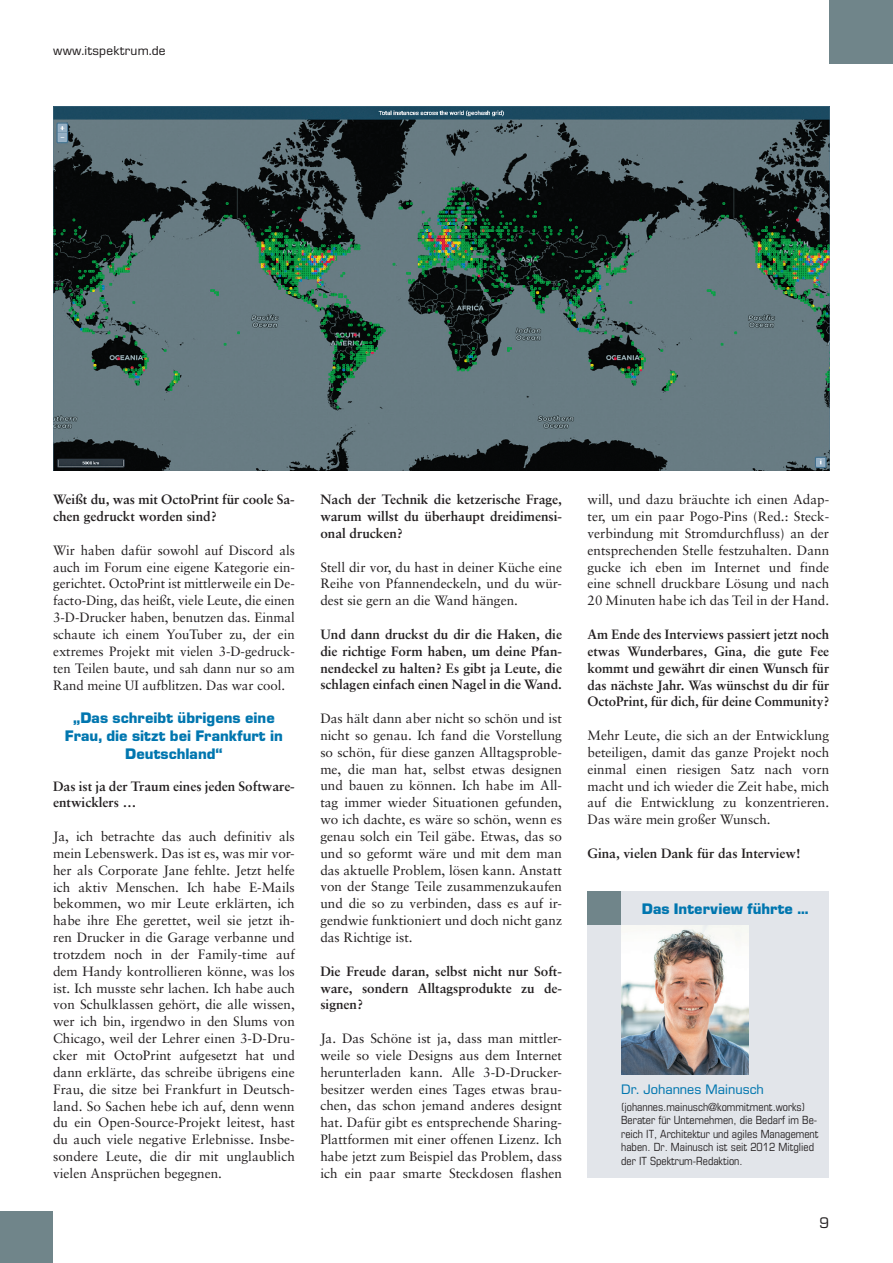
<style>
.page{position:relative;width:893px;height:1263px;background:#fff}
.page>*{position:absolute;margin:0;border:0;box-sizing:border-box;transform-origin:0 0}
.t1{font:700 15px/18px "Eurostile BQ";color:#0076af;text-align:center}
.t2{font:15px "Eurostile BQ";color:#231f20}
.t3{font:13.5px/16.8px "Sabon";color:#231f20;text-align:justify}
.t4{font:700 13.5px/16.8px "Sabon";color:#231f20;text-align:justify}
.t5{font:13.5px "Eurostile BQ";color:#0076af}
.t6{font:12.75px "Eurostile BQ";letter-spacing:.02em;color:#231f20}
.t7{font:condensed 11.25px/13.5px "Eurostile";color:#231f20}
</style>
<div class="page">
<div style="left:0;top:1211px;width:53px;height:52px;background:#70858a"></div>
<div style="left:829px;top:0;width:64px;height:64px;background:#70858a"></div>
<div style="left:587px;top:892px;width:242px;height:286px;background:#e2e5ea"></div>
<img style="left:621px;top:925px;width:128px;height:149px">
<div style="left:587px;top:892px;width:34px;height:33px;background:#70858a"></div>
<img style="left:53px;top:106px;width:776px;height:364px">
<p class="t6" style="left:53px;top:43px;width:114px">www.itspektrum.de</p>
<p class="t4" style="left:53px;top:491px;width:243px">Weißt du, was mit OctoPrint für coole Sa&shy;chen gedruckt worden sind?</p>
<p class="t3" style="left:53px;top:542px;width:243px">Wir haben dafür sowohl auf Discord als auch im Forum eine eigene Kategorie ein&shy;gerichtet. OctoPrint ist mittlerweile ein De&shy;facto-Ding, das heißt, viele Leute, die einen 3-D-Drucker haben, benutzen das. Einmal schaute ich einem YouTuber zu, der ein extremes Projekt mit vielen 3-D-gedruck&shy;ten Teilen baute, und sah dann nur so am Rand meine UI aufblitzen. Das war cool.</p>
<p class="t1" style="left:65px;top:709px;width:220px">„Das schreibt übrigens eine<br>Frau, die sitzt bei Frankfurt in<br>Deutschland“</p>
<p class="t4" style="left:53px;top:777px;width:242px">Das ist ja der Traum eines jeden Software&shy;entwicklers …</p>
<p class="t3" style="left:53px;top:828px;width:243px">Ja, ich betrachte das auch definitiv als mein Lebenswerk. Das ist es, was mir vor&shy;her als Corporate Jane fehlte. Jetzt helfe ich aktiv Menschen. Ich habe E-Mails bekommen, wo mir Leute erklärten, ich habe ihre Ehe gerettet, weil sie jetzt ih&shy;ren Drucker in die Garage verbanne und trotzdem noch in der Family-time auf dem Handy kontrollieren könne, was los ist. Ich musste sehr lachen. Ich habe auch von Schulklassen gehört, die alle wissen, wer ich bin, irgendwo in den Slums von Chicago, weil der Lehrer einen 3-D-Dru&shy;cker mit OctoPrint aufgesetzt hat und dann erklärte, das schreibe übrigens eine Frau, die sitze bei Frankfurt in Deutsch&shy;land. So Sachen hebe ich auf, denn wenn du ein Open-Source-Projekt leitest, hast du auch viele negative Erlebnisse. Insbe&shy;sondere Leute, die dir mit unglaublich vielen Ansprüchen begegnen.</p>
<p class="t4" style="left:320px;top:491px;width:243px">Nach der Technik die ketzerische Frage, warum willst du überhaupt dreidimensi&shy;onal drucken?</p>
<p class="t3" style="left:320px;top:558px;width:243px">Stell dir vor, du hast in deiner Küche eine Reihe von Pfannendeckeln, und du wür&shy;dest sie gern an die Wand hängen.</p>
<p class="t4" style="left:320px;top:625px;width:243px">Und dann druckst du dir die Haken, die die richtige Form haben, um deine Pfan&shy;nendeckel zu halten? Es gibt ja Leute, die schlagen einfach einen Nagel in die Wand.</p>
<p class="t3" style="left:320px;top:710px;width:243px">Das hält dann aber nicht so schön und ist nicht so genau. Ich fand die Vorstellung so schön, für diese ganzen Alltagsproble&shy;me, die man hat, selbst etwas designen und bauen zu können. Ich habe im All&shy;tag immer wieder Situationen gefunden, wo ich dachte, es wäre so schön, wenn es genau solch ein Teil gäbe. Etwas, das so und so geformt wäre und mit dem man das aktuelle Problem, lösen kann. Anstatt von der Stange Teile zusammenzukaufen und die so zu verbinden, dass es auf ir&shy;gendwie funktioniert und doch nicht ganz das Richtige ist.</p>
<p class="t4" style="left:320px;top:962px;width:243px">Die Freude daran, selbst nicht nur Soft&shy;ware, sondern Alltagsprodukte zu de&shy;signen?</p>
<p class="t3" style="left:320px;top:1030px;width:243px">Ja. Das Schöne ist ja, dass man mittler&shy;weile so viele Designs aus dem Internet herunterladen kann. Alle 3-D-Drucker&shy;besitzer werden eines Tages etwas brau&shy;chen, das schon jemand anderes designt hat. Dafür gibt es entsprechende Sharing-Plattformen mit einer offenen Lizenz. Ich habe jetzt zum Beispiel das Problem, dass ich ein paar smarte Steckdosen flashen</p>
<p class="t3" style="left:587px;top:491px;width:243px">will, und dazu bräuchte ich einen Adap&shy;ter, um ein paar Pogo-Pins (Red.: Steck&shy;verbindung mit Stromdurchfluss) an der entsprechenden Stelle festzuhalten. Dann gucke ich eben im Internet und finde eine schnell druckbare Lösung und nach 20 Minuten habe ich das Teil in der Hand.</p>
<p class="t4" style="left:587px;top:626px;width:243px">Am Ende des Interviews passiert jetzt noch etwas Wunderbares, Gina, die gute Fee kommt und gewährt dir einen Wunsch für das nächste Jahr. Was wünschst du dir für OctoPrint, für dich, für deine Community?</p>
<p class="t3" style="left:587px;top:727px;width:243px">Mehr Leute, die sich an der Entwicklung beteiligen, damit das ganze Projekt noch einmal einen riesigen Satz nach vorn macht und ich wieder die Zeit habe, mich auf die Entwicklung zu konzentrieren.<br>Das wäre mein großer Wunsch.</p>
<p class="t4" style="left:587px;top:844px;width:215px">Gina, vielen Dank für das Interview!</p>
<p class="t1" style="left:642px;top:900px;width:168px">Das Interview führte ...</p>
<p class="t5" style="left:621px;top:1081px;width:144px">Dr. Johannes Mainusch</p>
<p class="t7" style="left:621px;top:1099px;width:199px">(johannes.mainusch@kommitment.works)<br>Berater für Unternehmen, die Bedarf im Be&shy;reich IT, Architektur und agiles Management haben. Dr. Mainusch ist seit 2012 Mitglied der IT Spektrum-Redaktion.</p>
<p class="t2" style="left:819px;top:1215px;width:11px">9</p>
</div>
